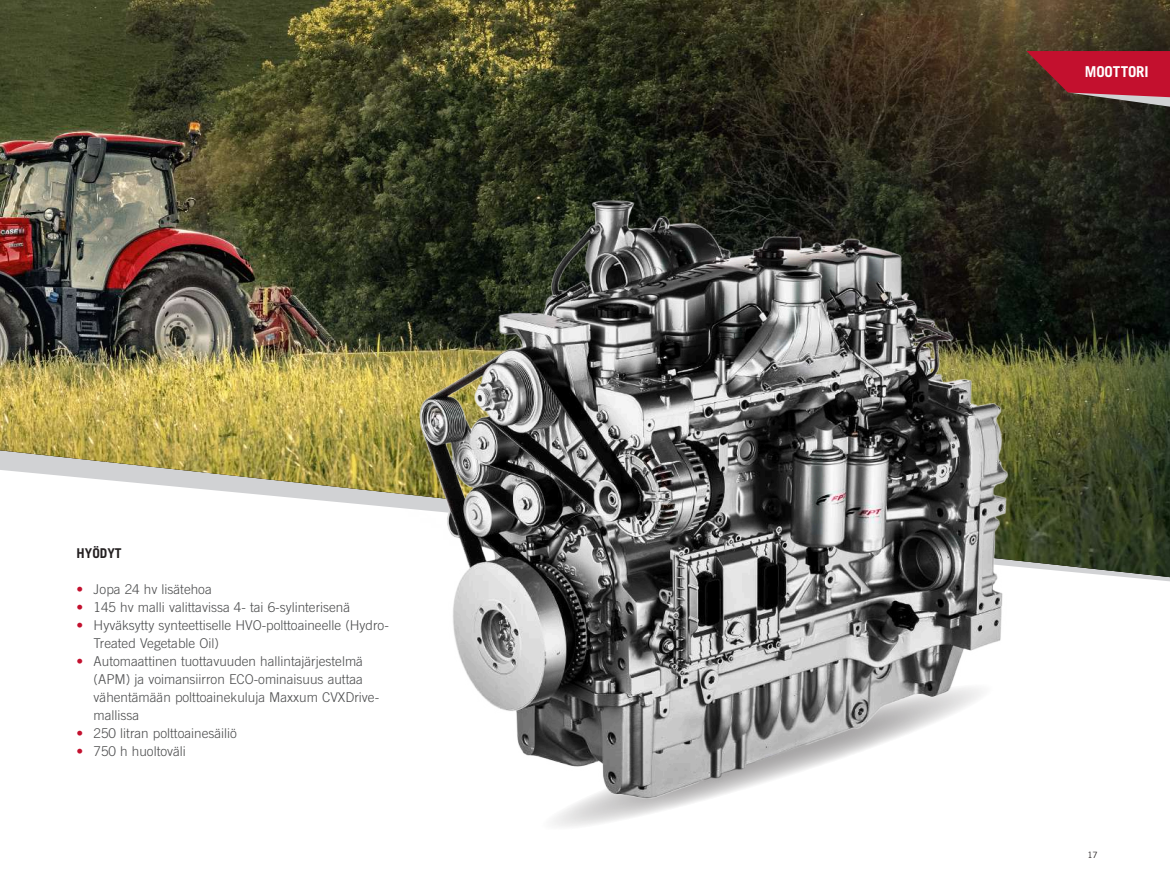
<style>
.page{position:relative;width:1170px;height:893px;background:#fff}
.page>*{position:absolute;margin:0;border:0;box-sizing:border-box;transform-origin:0 0}
.t1{font:700 15px "Trade Gothic LT Pro";letter-spacing:-.005em;color:#fff}
.t2{font:300 13.5px/18px "Trade Gothic LT Pro";color:#4b4c4d}
.t3{font:700 13.5px "Trade Gothic LT Pro";color:#231f20}
.t4{font:8.7px "Trade Gothic LT Pro";color:#231f20}
.s1{color:#c3102e}
</style>
<div class="page">
<svg style="left:553px;top:810px;width:109px;height:17px"></svg>
<img style="left:0;top:0;width:1169px;height:577px">
<svg style="left:1026px;top:51px;width:143px;height:56px;background:#9c2433"></svg>
<img style="left:260px;top:145px;width:854px;height:665px">
<p class="t3" style="left:77px;top:545px;width:47px">HYÖDYT</p>
<p class="t2" style="left:77px;top:580px;width:137px"><span class="s1">•</span> Jopa 24 hv lisätehoa</p>
<p class="t2" style="left:77px;top:598px;width:275px"><span class="s1">•</span> 145 hv malli valittavissa 4- tai 6-sylinterisenä</p>
<p class="t2" style="left:94px;top:616px;width:297px;text-indent:-17px"><span class="s1">•</span> Hyväksytty synteettiselle HVO-polttoaineelle (Hydro-<br>Treated Vegetable Oil)</p>
<p class="t2" style="left:94px;top:652px;width:287px;text-indent:-17px"><span class="s1">•</span> Automaattinen tuottavuuden hallintajärjestelmä (APM) ja voimansiirron ECO-ominaisuus auttaa vähentämään polttoainekuluja Maxxum CVXDrive&shy;mallissa</p>
<p class="t2" style="left:77px;top:724px;width:162px"><span class="s1">•</span> 250 litran polttoainesäiliö</p>
<p class="t2" style="left:77px;top:742px;width:111px"><span class="s1">•</span> 750 h huoltoväli</p>
<p class="t1" style="left:1084px;top:63px;width:65px">MOOTTORI</p>
<p class="t4" style="left:1087px;top:849px;width:12px">17</p>
</div>
